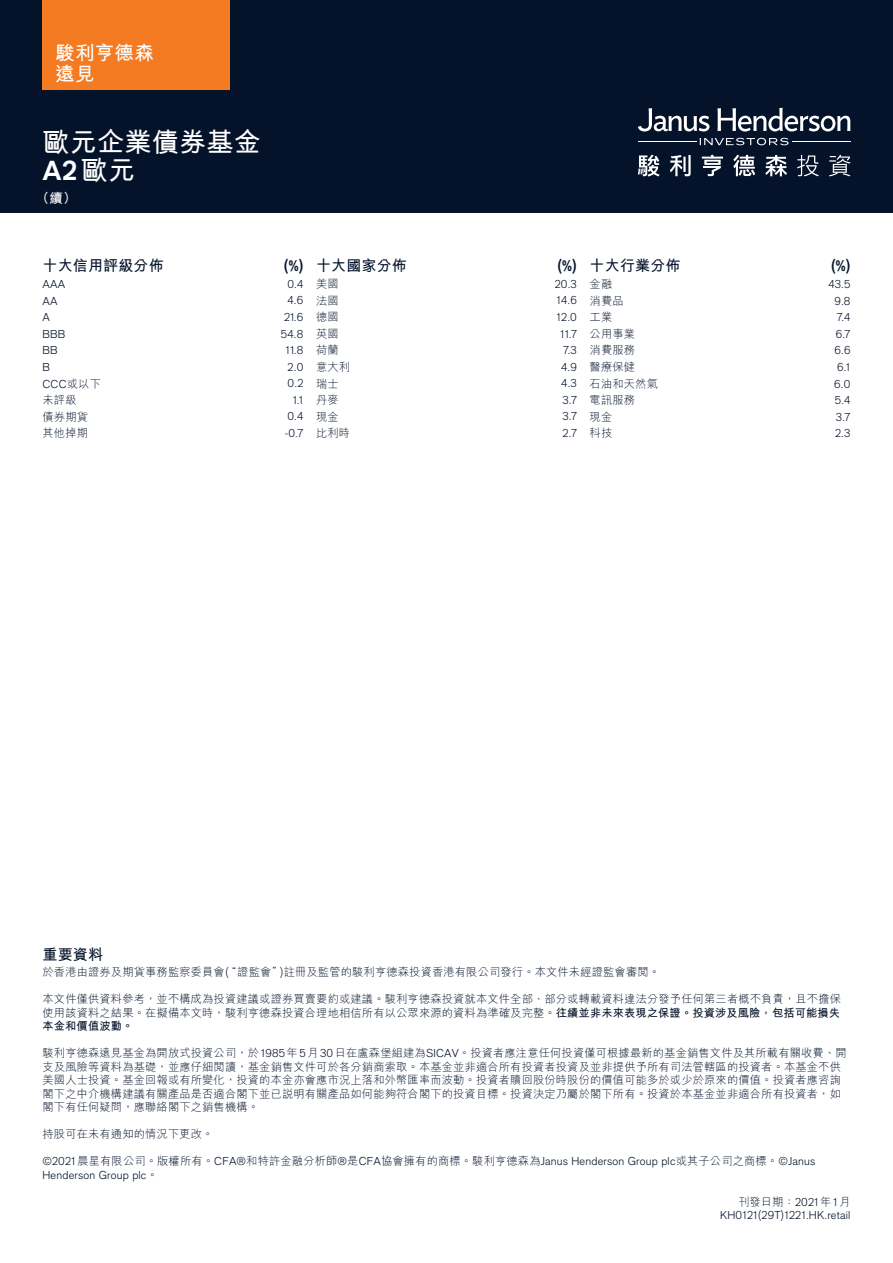
<style>
.page{position:relative;width:893px;height:1263px;background:#fff}
.page>*{position:absolute;margin:0;border:0;box-sizing:border-box;transform-origin:0 0}
.t1{font:700 27px "M Hei HK";letter-spacing:.015em;color:#fff}
.t2{font:700 27px "Applied Sans Pro";color:#fff}
.t3{font:700 19.5px/21px "M Hei HK";letter-spacing:.015em;color:#fff}
.chi_ASCB_10pt_11{font:700 15px "M Hei HK";letter-spacing:.01em;color:#05132a}
.chi_ASCB_10pt_11-2{font:700 condensed 15px "Applied Sans Pro";color:#05132a}
.t4{font:700 13.5px "M Hei HK";color:#fff}
.chi_ASL_7_5pt_9{font:300 11.25px/13.5px "M Hei HK";letter-spacing:.015em;color:#05132a;text-align:justify}
.chi_ASL_7_5pt_9-2{font:300 11.25px/13.5px "Applied Sans Pro";letter-spacing:.015em;color:#05132a}
.source_ASL_6_5pt_7{font:300 11.25px "Applied Sans Pro";letter-spacing:.015em;color:#05132a}
.s1{font-family:"M Hei HK"}
.s2{font-family:"Applied Sans Pro"}
.s3{font-weight:700}
</style>
<div class="page">
<div style="left:0;top:0;width:893px;height:213px;background:#05132a"></div>
<div style="left:43px;top:0;width:187px;height:89px;background:#f47b21"></div>
<svg style="left:700px;top:138px;width:88px;height:7px"></svg>
<hr style="left:792px;top:141px;width:58px;height:1px;background:#fff">
<hr style="left:638px;top:141px;width:58px;height:1px;background:#fff">
<svg style="left:638px;top:108px;width:212px;height:23px"></svg>
<svg style="left:638px;top:155px;width:149px;height:21px"></svg>
<svg style="left:797px;top:155px;width:53px;height:21px"></svg>
<h2 class="t3" style="left:55px;top:41px;width:100px">駿利亨德森遠見</h2>
<p class="t1" style="left:43px;top:122px;width:220px">歐元企業債券基金</p>
<p class="t2" style="left:43px;top:154px;width:94px">A2<span class="s1">歐元</span></p>
<p class="t4" style="left:36px;top:189px;width:42px">（續）</p>
<p class="chi_ASCB_10pt_11" style="left:43px;top:255px;width:123px">十大信用評級分佈</p>
<p class="chi_ASCB_10pt_11-2" style="left:284px;top:257px;width:21px">(%)</p>
<p class="chi_ASL_7_5pt_9-2" style="left:43px;top:277px;width:24px">AAA</p>
<p class="chi_ASL_7_5pt_9-2" style="left:287px;top:277px;width:17px">0.4</p>
<p class="chi_ASL_7_5pt_9-2" style="left:43px;top:294px;width:16px">AA</p>
<p class="chi_ASL_7_5pt_9-2" style="left:287px;top:294px;width:17px">4.6</p>
<p class="chi_ASL_7_5pt_9-2" style="left:43px;top:311px;width:9px">A</p>
<p class="chi_ASL_7_5pt_9-2" style="left:284px;top:310px;width:21px">21.6</p>
<p class="chi_ASL_7_5pt_9-2" style="left:43px;top:327px;width:24px">BBB</p>
<p class="chi_ASL_7_5pt_9-2" style="left:281px;top:327px;width:24px">54.8</p>
<p class="chi_ASL_7_5pt_9-2" style="left:43px;top:344px;width:17px">BB</p>
<p class="chi_ASL_7_5pt_9-2" style="left:285px;top:343px;width:19px">11.8</p>
<p class="chi_ASL_7_5pt_9-2" style="left:43px;top:360px;width:9px">B</p>
<p class="chi_ASL_7_5pt_9-2" style="left:288px;top:360px;width:17px">2.0</p>
<p class="chi_ASL_7_5pt_9-2" style="left:43px;top:377px;width:60px">CCC<span class="s1">或以下</span></p>
<p class="chi_ASL_7_5pt_9-2" style="left:288px;top:377px;width:17px">0.2</p>
<p class="chi_ASL_7_5pt_9" style="left:43px;top:393px;width:36px">未評級</p>
<p class="chi_ASL_7_5pt_9-2" style="left:293px;top:393px;width:12px">1.1</p>
<p class="chi_ASL_7_5pt_9" style="left:43px;top:409px;width:47px">債券期貨</p>
<p class="chi_ASL_7_5pt_9-2" style="left:287px;top:410px;width:17px">0.4</p>
<p class="chi_ASL_7_5pt_9" style="left:43px;top:426px;width:47px">其他掉期</p>
<p class="chi_ASL_7_5pt_9-2" style="left:285px;top:426px;width:20px">-0.7</p>
<p class="chi_ASCB_10pt_11" style="left:316px;top:255px;width:92px">十大國家分佈</p>
<p class="chi_ASCB_10pt_11-2" style="left:557px;top:257px;width:21px">(%)</p>
<p class="chi_ASL_7_5pt_9" style="left:316px;top:277px;width:24px">美國</p>
<p class="chi_ASL_7_5pt_9-2" style="left:555px;top:277px;width:24px">20.3</p>
<p class="chi_ASL_7_5pt_9" style="left:316px;top:293px;width:24px">法國</p>
<p class="chi_ASL_7_5pt_9-2" style="left:556px;top:294px;width:22px">14.6</p>
<p class="chi_ASL_7_5pt_9" style="left:316px;top:310px;width:24px">德國</p>
<p class="chi_ASL_7_5pt_9-2" style="left:556px;top:310px;width:22px">12.0</p>
<p class="chi_ASL_7_5pt_9" style="left:316px;top:327px;width:24px">英國</p>
<p class="chi_ASL_7_5pt_9-2" style="left:560px;top:327px;width:18px">11.7</p>
<p class="chi_ASL_7_5pt_9" style="left:316px;top:343px;width:24px">荷蘭</p>
<p class="chi_ASL_7_5pt_9-2" style="left:563px;top:343px;width:15px">7.3</p>
<p class="chi_ASL_7_5pt_9" style="left:316px;top:360px;width:36px">意大利</p>
<p class="chi_ASL_7_5pt_9-2" style="left:561px;top:360px;width:17px">4.9</p>
<p class="chi_ASL_7_5pt_9" style="left:316px;top:376px;width:24px">瑞士</p>
<p class="chi_ASL_7_5pt_9-2" style="left:561px;top:377px;width:17px">4.3</p>
<p class="chi_ASL_7_5pt_9" style="left:316px;top:393px;width:24px">丹麥</p>
<p class="chi_ASL_7_5pt_9-2" style="left:562px;top:393px;width:16px">3.7</p>
<p class="chi_ASL_7_5pt_9" style="left:316px;top:409px;width:24px">現金</p>
<p class="chi_ASL_7_5pt_9-2" style="left:562px;top:410px;width:16px">3.7</p>
<p class="chi_ASL_7_5pt_9" style="left:316px;top:426px;width:36px">比利時</p>
<p class="chi_ASL_7_5pt_9-2" style="left:563px;top:426px;width:16px">2.7</p>
<p class="chi_ASCB_10pt_11" style="left:590px;top:255px;width:92px">十大行業分佈</p>
<p class="chi_ASCB_10pt_11-2" style="left:831px;top:257px;width:21px">(%)</p>
<p class="chi_ASL_7_5pt_9" style="left:590px;top:277px;width:24px">金融</p>
<p class="chi_ASL_7_5pt_9-2" style="left:828px;top:277px;width:24px">43.5</p>
<p class="chi_ASL_7_5pt_9" style="left:590px;top:293px;width:36px">消費品</p>
<p class="chi_ASL_7_5pt_9-2" style="left:834px;top:294px;width:18px">9.8</p>
<p class="chi_ASL_7_5pt_9" style="left:590px;top:310px;width:24px">工業</p>
<p class="chi_ASL_7_5pt_9-2" style="left:837px;top:311px;width:15px">7.4</p>
<p class="chi_ASL_7_5pt_9" style="left:590px;top:327px;width:47px">公用事業</p>
<p class="chi_ASL_7_5pt_9-2" style="left:836px;top:327px;width:16px">6.7</p>
<p class="chi_ASL_7_5pt_9" style="left:590px;top:343px;width:47px">消費服務</p>
<p class="chi_ASL_7_5pt_9-2" style="left:834px;top:344px;width:17px">6.6</p>
<p class="chi_ASL_7_5pt_9" style="left:590px;top:360px;width:47px">醫療保健</p>
<p class="chi_ASL_7_5pt_9-2" style="left:837px;top:360px;width:15px">6.1</p>
<p class="chi_ASL_7_5pt_9" style="left:590px;top:376px;width:70px">石油和天然氣</p>
<p class="chi_ASL_7_5pt_9-2" style="left:834px;top:377px;width:18px">6.0</p>
<p class="chi_ASL_7_5pt_9" style="left:590px;top:393px;width:47px">電訊服務</p>
<p class="chi_ASL_7_5pt_9-2" style="left:835px;top:393px;width:17px">5.4</p>
<p class="chi_ASL_7_5pt_9" style="left:590px;top:409px;width:24px">現金</p>
<p class="chi_ASL_7_5pt_9-2" style="left:836px;top:410px;width:16px">3.7</p>
<p class="chi_ASL_7_5pt_9" style="left:590px;top:426px;width:24px">科技</p>
<p class="chi_ASL_7_5pt_9-2" style="left:835px;top:427px;width:17px">2.3</p>
<p class="chi_ASCB_10pt_11" style="left:43px;top:944px;width:62px">重要資料</p>
<p class="chi_ASL_7_5pt_9" style="left:43px;top:965px;width:619px">於香港由證券及期貨事務監察委員會<span class="s2">(</span>“證監會”<span class="s2">)</span>註冊及監管的駿利亨德森投資香港有限公司發行。本文件未經證監會審閱。</p>
<p class="chi_ASL_7_5pt_9" style="left:43px;top:992px;width:800px">本文件僅供資料參考，並不構成為投資建議或證券買賣要約或建議。駿利亨德森投資就本文件全部、部分或轉載資料違法分發予任何第三者概不負責，且不擔保使用該資料之結果。在擬備本文時，駿利亨德森投資合理地相信所有以公眾來源的資料為準確及完整。<span class="s3">往績並非未來表現之保證。投資涉及風險，包括可能損失本金和價值波動。</span></p>
<p class="chi_ASL_7_5pt_9" style="left:43px;top:1046px;width:806px;text-align:left">駿利亨德森遠見基金為開放式投資公司，於<span class="s2">1985</span>年<span class="s2">5</span>月<span class="s2">30</span>日在盧森堡組建為<span class="s2">SICAV</span>。投資者應注意任何投資僅可根據最新的基金銷售文件及其所載有關收費、開支及風險等資料為基礎，並應仔細閱讀，基金銷售文件可於各分銷商索取。本基金並非適合所有投資者投資及並非提供予所有司法管轄區的投資者。本基金不供美國人士投資。基金回報或有所變化，投資的本金亦會應市況上落和外幣匯率而波動。投資者贖回股份時股份的價值可能多於或少於原來的價值。投資者應咨詢閣下之中介機構建議有關產品是否適合閣下並已說明有關產品如何能夠符合閣下的投資目標。投資決定乃屬於閣下所有。投資於本基金並非適合所有投資者，如閣下有任何疑問，應聯絡閣下之銷售機構。</p>
<p class="chi_ASL_7_5pt_9" style="left:43px;top:1127px;width:172px">持股可在未有通知的情況下更改。</p>
<p class="chi_ASL_7_5pt_9-2" style="left:43px;top:1154px;width:774px">©2021<span class="s1">晨星有限公司。版權所有。</span>CFA®<span class="s1">和特許金融分析師</span>®<span class="s1">是</span>CFA<span class="s1">協會擁有的商標。駿利亨德森為</span>Janus Henderson Group plc<span class="s1">或其子公司之商標。</span>©Janus<br>Henderson Group plc<span class="s1">。</span></p>
<p class="chi_ASL_7_5pt_9" style="left:738px;top:1194px;width:114px">刊發日期：<span class="s2">2021</span>年<span class="s2">1</span>月</p>
<p class="source_ASL_6_5pt_7" style="left:720px;top:1208px;width:132px">KH0121(29T)1221.HK.retail</p>
</div>
